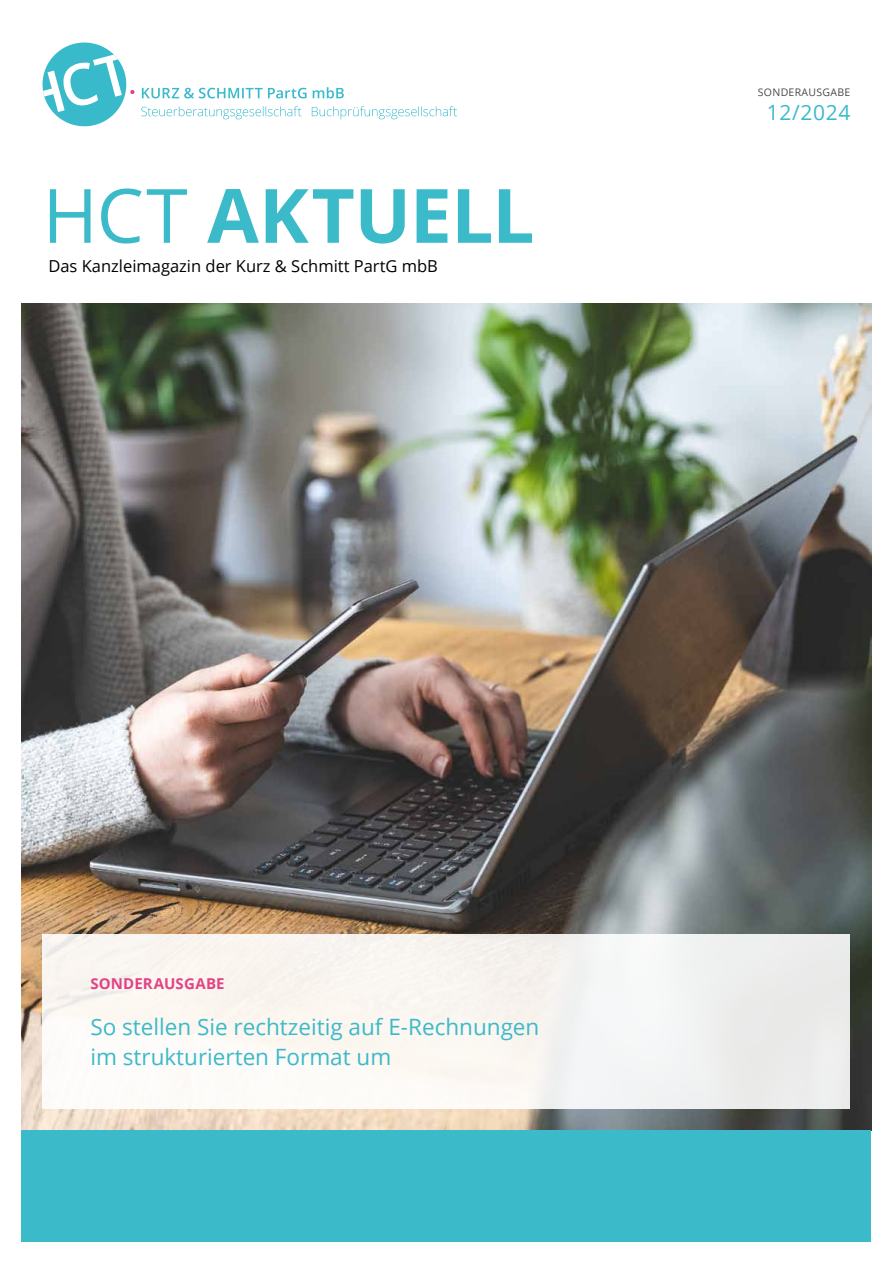
<style>
.page{position:relative;width:893px;height:1263px;background:#fff}
.page>*{position:absolute;margin:0;border:0;box-sizing:border-box;transform-origin:0 0}
.t1{font:700 75px "Open Sans";letter-spacing:-.01em;color:#3bbac9}
.t2{font:22.5px/30px "Open Sans";color:#3bbac9}
.t3{font:21px "Open Sans";letter-spacing:.03em;color:#3bbac9}
.t4{font:16.5px "Open Sans";color:#000}
.t5{font:700 15px "Open Sans";letter-spacing:.01em;color:#e34285}
.t6{font:10.5px "Open Sans";letter-spacing:.03em;color:#4a4a49}
.s1{font-weight:400}
</style>
<div class="page">
<img style="left:22px;top:304px;width:849px;height:826px">
<div style="left:43px;top:934px;width:807px;height:174px;background:linear-gradient(to right,#fffbf5,#edeeee)"></div>
<div style="left:22px;top:1130px;width:849px;height:111px;background:#3bbac9"></div>
<svg style="left:141px;top:106px;width:316px;height:13px"></svg>
<svg style="left:142px;top:87px;width:202px;height:11px"></svg>
<div style="left:43px;top:43px;width:83px;height:83px;background:#38baca;border-radius:50%"></div>
<svg style="left:130px;top:90px;width:4px;height:4px"></svg>
<svg style="left:43px;top:55px;width:79px;height:57px"></svg>
<h1 class="t1" style="left:43px;top:163px;width:493px"><span class="s1">HCT</span> AKTUELL</h1>
<p class="t4" style="left:48px;top:255px;width:391px">Das Kanzleimagazin der Kurz &amp; Schmitt PartG mbB</p>
<p class="t6" style="left:758px;top:85px;width:94px">SONDERAUSGABE</p>
<p class="t3" style="left:767px;top:98px;width:85px">12/2024</p>
<p class="t5" style="left:90px;top:973px;width:136px">SONDERAUSGABE</p>
<p class="t2" style="left:90px;top:1011px;width:451px">So stellen Sie rechtzeitig auf E-Rechnungen im strukturierten Format um</p>
</div>
